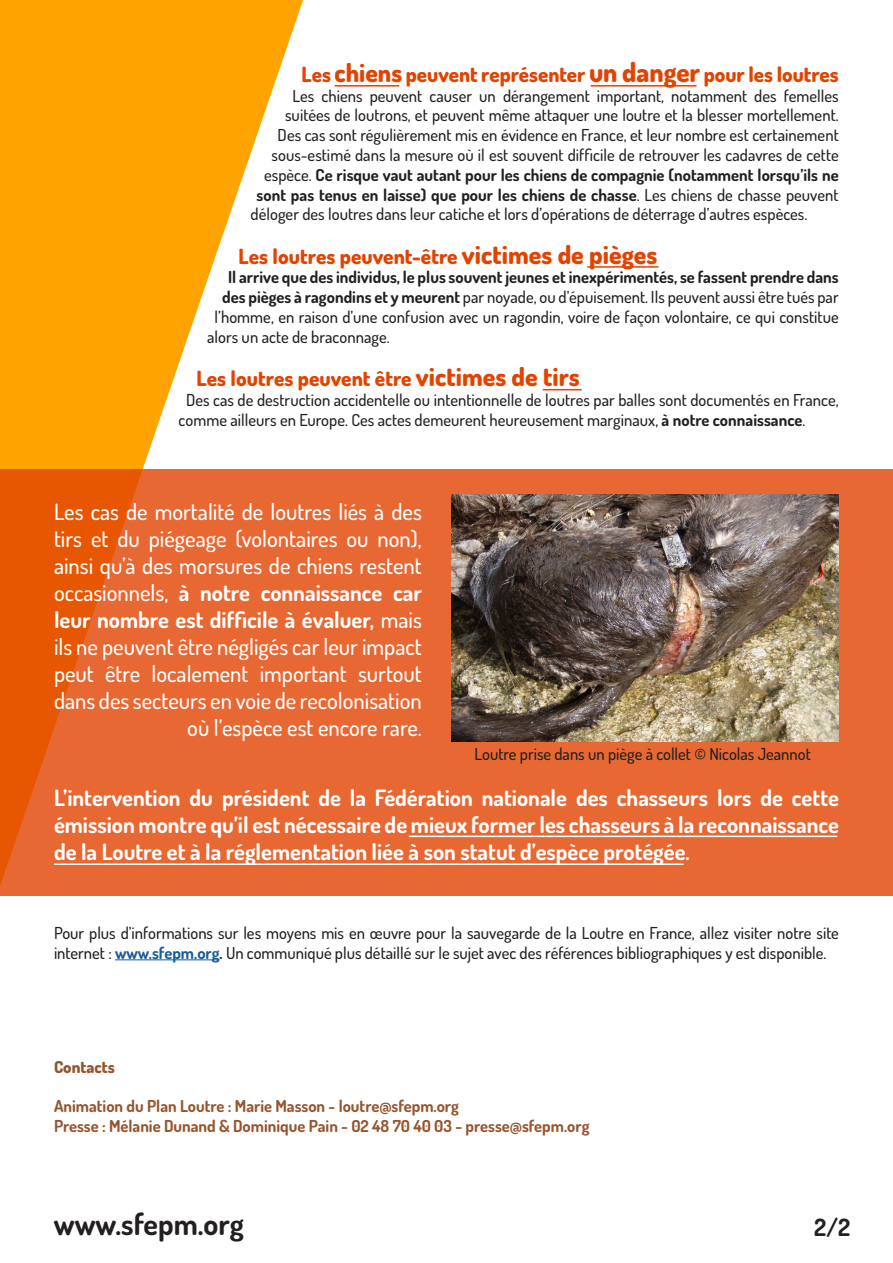
<style>
.page{position:relative;width:893px;height:1263px;background:#fff}
.page>*{position:absolute;margin:0;border:0;box-sizing:border-box;transform-origin:0 0}
.t1{font:700 30px "Dosis";color:#231f20}
.t2{font:700 24px "Dosis";color:#231f20}
.t3{font:500 22.5px/27px "Dosis";color:#fff;text-align:right}
.t4{font:700 22.5px/27px "Dosis";color:#fff;text-align:justify}
.t5{font:800 21px "Dosis";color:#e24301}
.t6{font:500 16.5px/19.8px "Dosis";color:#231f20}
.t7{font:700 16.5px "Dosis";color:#231f20}
.t8{font:700 16.5px "Dosis";color:#95552f}
.t9{font:800 16.5px "Dosis";color:#95552f}
.s1{font-size:25.5px}
.s2{font-size:27px}
.s3{font-weight:500}
.s4{font-weight:700}
.s5{font-weight:700;color:#175d9e}
</style>
<div class="page">
<svg style="left:0;top:0;width:303px;height:469px;fill:#ffa300"></svg>
<svg style="left:0;top:469px;width:893px;height:426px;background:#e6662d"></svg>
<img style="left:452px;top:495px;width:387px;height:247px">
<hr style="left:115px;top:959px;width:105px;height:1px;background:#175d9e">
<hr style="left:591px;top:85px;width:105px;height:2px;background:#e24301">
<hr style="left:335px;top:85px;width:64px;height:2px;background:#e24301">
<hr style="left:587px;top:266px;width:71px;height:2px;background:#e24301">
<hr style="left:543px;top:389px;width:39px;height:1px;background:#e24301">
<hr style="left:409px;top:836px;width:428px;height:1px;background:#fff">
<hr style="left:54px;top:863px;width:630px;height:2px;background:#fff">
<p class="t5" style="left:302px;top:61px;width:539px">Les <span class="s1">chiens</span> peuvent représenter <span class="s2">un danger</span> pour les loutres</p>
<p class="t6" style="left:293px;top:85px;width:548px">Les chiens peuvent causer un dérangement important, notamment des femelles</p>
<p class="t6" style="left:285px;top:105px;width:555px">suitées de loutrons, et peuvent même attaquer une loutre et la blesser mortellement.</p>
<p class="t6" style="left:278px;top:125px;width:563px">Des cas sont régulièrement mis en évidence en France, et leur nombre est certainement</p>
<p class="t6" style="left:272px;top:145px;width:569px">sous-estimé dans la mesure où il est souvent difficile de retrouver les cadavres de cette</p>
<p class="t7" style="left:264px;top:164px;width:576px"><span class="s3">espèce.</span> Ce risque vaut autant pour les chiens de compagnie (notamment lorsqu’ils ne</p>
<p class="t7" style="left:257px;top:184px;width:583px">sont pas tenus en laisse) que pour les chiens de chasse<span class="s3">. Les chiens de chasse peuvent</span></p>
<p class="t6" style="left:251px;top:204px;width:558px">déloger des loutres dans leur catiche et lors d’opérations de déterrage d’autres espèces.</p>
<p class="t5" style="left:239px;top:242px;width:420px">Les loutres peuvent-être <span class="s1">victimes de pièges</span></p>
<p class="t7" style="left:228px;top:267px;width:612px">Il arrive que des individus, le plus souvent jeunes et inexpérimentés, se fassent prendre dans</p>
<p class="t6" style="left:222px;top:287px;width:618px"><span class="s4">des pièges à ragondins et y meurent</span> par noyade, ou d’épuisement. Ils peuvent aussi être tués par</p>
<p class="t6" style="left:215px;top:307px;width:626px">l’homme, en raison d’une confusion avec un ragondin, voire de façon volontaire, ce qui constitue</p>
<p class="t6" style="left:207px;top:326px;width:184px">alors un acte de braconnage.</p>
<p class="t5" style="left:197px;top:365px;width:385px">Les loutres peuvent être <span class="s1">victimes de tirs</span></p>
<p class="t6" style="left:179px;top:389px;width:662px;text-indent:8px">Des cas de destruction accidentelle ou intentionnelle de loutres par balles sont documentés en France, comme ailleurs en Europe. Ces actes demeurent heureusement marginaux, <span class="s4">à notre connaissance</span>.</p>
<p class="t3" style="left:54px;top:498px;width:369px">Les cas de mortalité de loutres liés à des tirs et du piégeage (volontaires ou non), ainsi qu’à des morsures de chiens restent occasionnels, <span class="s4">à notre connaissance car leur nombre est difficile à évaluer,</span> mais ils ne peuvent être négligés car leur impact peut être localement important surtout dans des secteurs en voie de recolonisation où l’espèce est encore rare.</p>
<p class="t6" style="left:475px;top:743px;width:338px">Loutre prise dans un piège à collet © Nicolas Jeannot</p>
<p class="t4" style="left:54px;top:784px;width:787px">L’intervention du président de la Fédération nationale des chasseurs lors de cette émission montre qu’il est nécessaire de mieux former les chasseurs à la reconnaissance de la Loutre et à la réglementation liée à son statut d’espèce protégée.</p>
<p class="t6" style="left:54px;top:923px;width:786px">Pour plus d’informations sur les moyens mis en œuvre pour la sauvegarde de la Loutre en France, allez visiter notre site internet : <span class="s5">www.sfepm.org</span><span class="s4">.</span> Un communiqué plus détaillé sur le sujet avec des références bibliographiques y est disponible.</p>
<p class="t9" style="left:54px;top:1056px;width:62px">Contacts</p>
<p class="t8" style="left:54px;top:1095px;width:406px">Animation du Plan Loutre : Marie Masson - loutre@sfepm.org</p>
<p class="t8" style="left:54px;top:1115px;width:537px">Presse : Mélanie Dunand &amp; Dominique Pain - 02 48 70 40 03 - presse@sfepm.org</p>
<p class="t1" style="left:54px;top:1204px;width:191px">www.sfepm.org</p>
<p class="t2" style="left:814px;top:1212px;width:37px">2/2</p>
</div>
